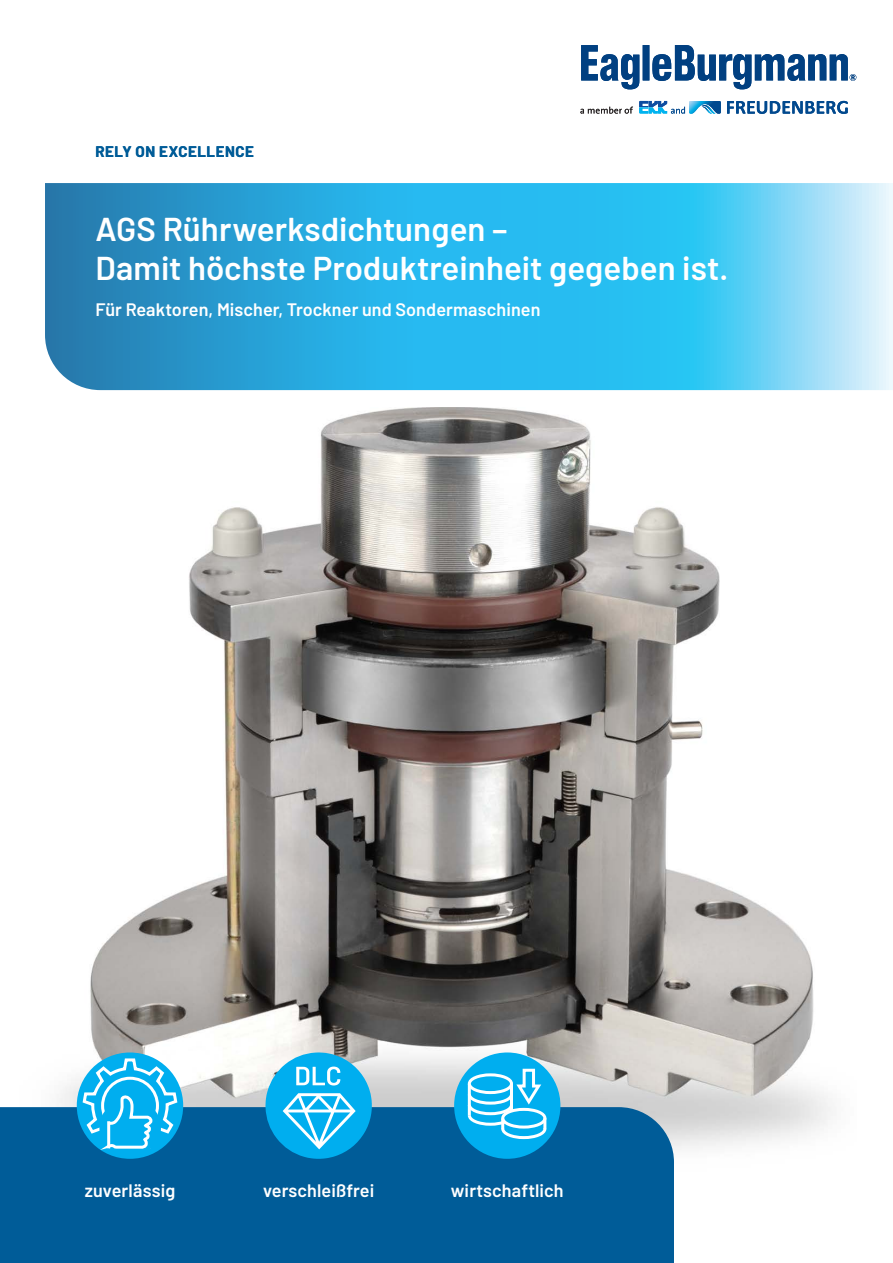
<style>
.page{position:relative;width:893px;height:1263px;background:#fff}
.page>*{position:absolute;margin:0;border:0;box-sizing:border-box;transform-origin:0 0}
.t1{font:600 33px/39px "Barlow";letter-spacing:.005em;color:#fff}
.t2{font:600 18px "Barlow";letter-spacing:.005em;color:#fff}
.t3{font:700 15px "Barlow";letter-spacing:.035em;color:#005c98}
</style>
<div class="page">
<img style="left:59px;top:408px;width:774px;height:742px">
<div style="left:0;top:1107px;width:674px;height:156px;background:#005c98"></div>
<svg style="left:45px;top:183px;width:848px;height:207px;background:#3fb5e4"></svg>
<div style="left:454px;top:1052px;width:107px;height:107px;background:#00aeef;border-radius:50%"></div>
<svg style="left:466px;top:1067px;width:82px;height:73px"></svg>
<div style="left:77px;top:1052px;width:106px;height:107px;background:#00aeef;border-radius:53px"></div>
<svg style="left:81px;top:1057px;width:98px;height:96px"></svg>
<hr style="left:107px;top:1121px;width:3px;height:27px;background:#fff">
<svg style="left:581px;top:45px;width:58px;height:44px"></svg>
<div style="left:643px;top:45px;width:6px;height:35px;background:#014081"></div>
<svg style="left:652px;top:45px;width:204px;height:44px"></svg>
<svg style="left:727px;top:101px;width:121px;height:13px"></svg>
<svg style="left:580px;top:107px;width:53px;height:7px"></svg>
<svg style="left:639px;top:101px;width:82px;height:13px"></svg>
<svg style="left:265px;top:1052px;width:107px;height:107px;background:#39b4e4"></svg>
<p class="t3" style="left:95px;top:142px;width:160px">RELY ON EXCELLENCE</p>
<h1 class="t1" style="left:95px;top:207px;width:634px">AGS Rührwerksdichtungen –<br>Damit höchste Produktreinheit gegeben ist.</h1>
<p class="t2" style="left:95px;top:297px;width:447px">Für Reaktoren, Mischer, Trockner und Sondermaschinen</p>
<p class="t2" style="left:85px;top:1177px;width:92px">zuverlässig</p>
<p class="t2" style="left:263px;top:1177px;width:113px">verschleißfrei</p>
<p class="t2" style="left:451px;top:1177px;width:114px">wirtschaftlich</p>
</div>
